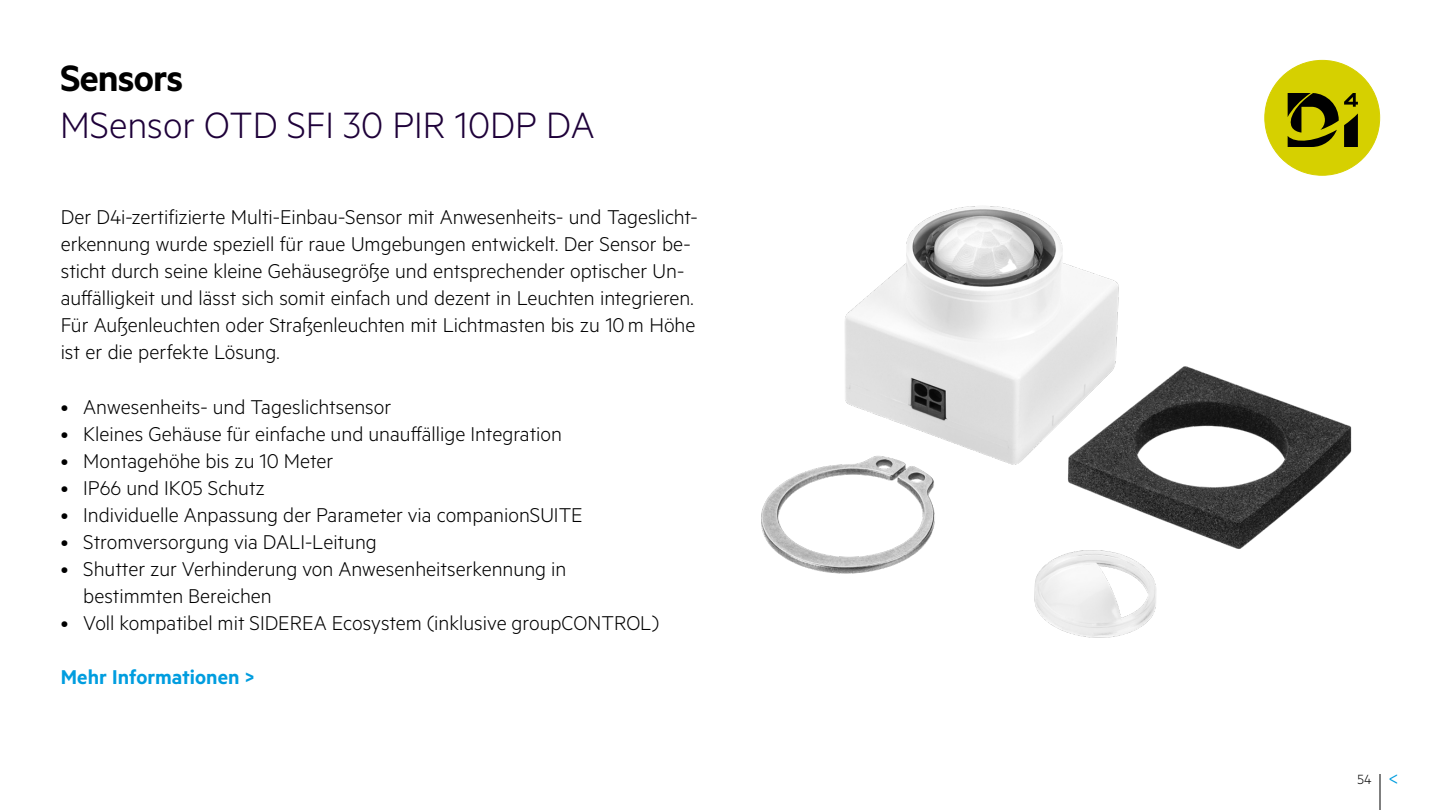
<style>
.page{position:relative;width:1440px;height:810px;background:#fff}
.page>*{position:absolute;margin:0;border:0;box-sizing:border-box;transform-origin:0 0}
.t1{font:300 41.25px "Metric";color:#1e0039}
.t2{font:600 41.25px "Metric";letter-spacing:-.02em;color:#000}
.t3{font:300 27.08px "Metric";color:#009ddf}
.t4{font:300 22.5px/27px "Metric";color:#000}
.t5{font:600 22.5px "Metric";letter-spacing:.005em;color:#009ddf}
.t6{font:300 15px "Metric";color:#000}
</style>
<div class="page">
<img style="left:761px;top:206px;width:591px;height:432px">
<div style="left:1265px;top:60px;width:115px;height:115px;background:#d6d000;border-radius:50%"></div>
<svg style="left:1288px;top:93px;width:70px;height:54px"></svg>
<hr style="left:1380px;top:774px;width:1px;height:36px;background:#000">
<h1 class="t2" style="left:60px;top:54px;width:125px">Sensors</h1>
<h1 class="t1" style="left:60px;top:101px;width:536px">MSensor OTD SFI 30 PIR 10DP DA</h1>
<p class="t4" style="left:61px;top:203px;width:638px">Der D4i-zertifizierte Multi-Einbau-Sensor mit Anwesenheits- und Tageslicht&shy;erkennung wurde speziell für raue Umgebungen entwickelt. Der Sensor be&shy;sticht durch seine kleine Gehäusegröße und entsprechender optischer Un&shy;auffälligkeit und lässt sich somit einfach und dezent in Leuchten integrieren.<br>Für Außenleuchten oder Straßenleuchten mit Lichtmasten bis zu 10 m Höhe ist er die perfekte Lösung.</p>
<p class="t4" style="left:61px;top:393px;width:332px">• Anwesenheits- und Tageslichtsensor</p>
<p class="t4" style="left:61px;top:420px;width:503px">• Kleines Gehäuse für einfache und unauffällige Integration</p>
<p class="t4" style="left:61px;top:447px;width:274px">• Montagehöhe bis zu 10 Meter</p>
<p class="t4" style="left:61px;top:474px;width:206px">• IP66 und IK05 Schutz</p>
<p class="t4" style="left:61px;top:501px;width:524px">• Individuelle Anpassung der Parameter via companionSUITE</p>
<p class="t4" style="left:61px;top:528px;width:318px">• Stromversorgung via DALI-Leitung</p>
<p class="t4" style="left:83px;top:555px;width:485px;text-indent:-22px">• Shutter zur Verhinderung von Anwesenheitserkennung in bestimmten Bereichen</p>
<p class="t4" style="left:61px;top:609px;width:600px">• Voll kompatibel mit SIDEREA Ecosystem (inklusive groupCONTROL)</p>
<p class="t5" style="left:61px;top:664px;width:196px">Mehr Informationen &gt;</p>
<p class="t6" style="left:1357px;top:770px;width:16px">54</p>
<p class="t3" style="left:1388px;top:763px;width:12px">&lt;</p>
</div>
